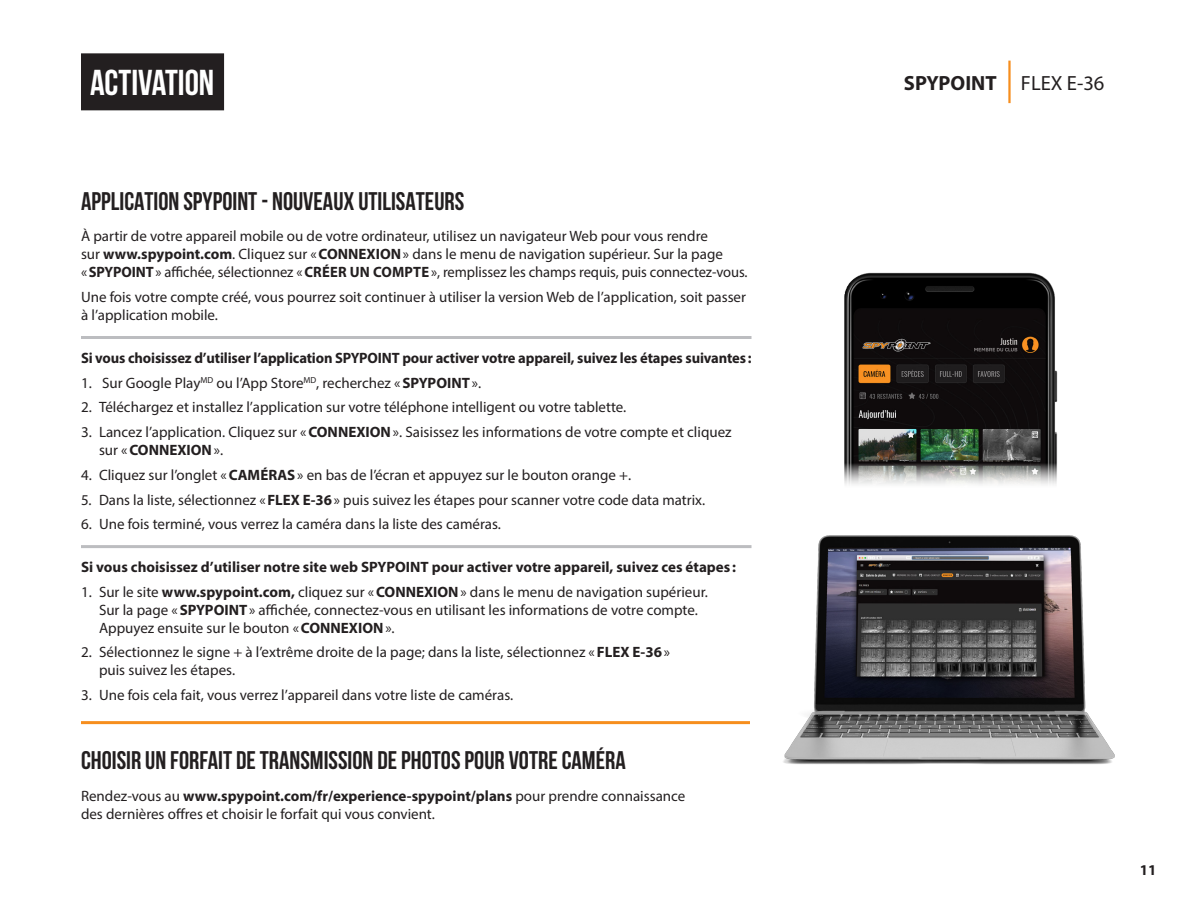
<style>
.page{position:relative;width:1188px;height:918px;background:#fff}
.page>*{position:absolute;margin:0;border:0;box-sizing:border-box;transform-origin:0 0}
.TABLE_DES_MATIÈRES{font:700 36px "Bebas Neue";color:#fff}
.TITRE{font:700 25.5px "Bebas Neue";color:#231f20}
.t1{font:700 20.55px "Myriad Pro";color:#231f20}
.TEXTE_COURANT{font:15px/18px "Myriad Pro";color:#231f20}
.Texte_courant_avec_f{font:700 15px "Myriad Pro";letter-spacing:-.01em;color:#231f20}
.s1{font-weight:400}
.s2{font-weight:700}
</style>
<div class="page">
<hr style="left:1008px;top:61px;width:3px;height:42px;background:#f68e1e">
<div style="left:81px;top:53px;width:143px;height:57px;background:#231f20"></div>
<img style="left:783px;top:535px;width:332px;height:229px">
<hr style="left:81px;top:336px;width:671px;height:3px;background:#bcbdc0">
<hr style="left:81px;top:545px;width:671px;height:3px;background:#bcbdc0">
<hr style="left:81px;top:721px;width:669px;height:3px;background:#f68e1e">
<img style="left:844px;top:272px;width:214px;height:213px">
<p class="TABLE_DES_MATIÈRES" style="left:90px;top:63px;width:126px">ACTIVATION</p>
<h3 class="t1" style="left:904px;top:69px;width:202px">SPYPOINT <span class="s1">FLEX E-36</span></h3>
<p class="TITRE" style="left:81px;top:187px;width:385px">APPLICATION SPYPOINT - NOUVEAUX UTILISATEURS</p>
<p class="TEXTE_COURANT" style="left:81px;top:227px;width:668px">À partir de votre appareil mobile ou de votre ordinateur, utilisez un navigateur Web pour vous rendre<br>sur <span class="s2">www.spypoint.com</span>. Cliquez sur «<span class="s2">CONNEXION</span>» dans le menu de navigation supérieur. Sur la page «<span class="s2">SPYPOINT</span>» affichée, sélectionnez «<span class="s2">CRÉER UN COMPTE</span>», remplissez les champs requis, puis connectez-vous.</p>
<p class="TEXTE_COURANT" style="left:81px;top:288px;width:667px">Une fois votre compte créé, vous pourrez soit continuer à utiliser la version Web de l’application, soit passer à l’application mobile.</p>
<p class="Texte_courant_avec_f" style="left:81px;top:348px;width:672px">Si vous choisissez d’utiliser l’application SPYPOINT pour activer votre appareil, suivez les étapes suivantes :</p>
<p class="TEXTE_COURANT" style="left:81px;top:373px;width:402px">1. Sur Google Play<sup>MD</sup> ou l’App Store<sup>MD</sup>, recherchez «<span class="s2">SPYPOINT</span>».</p>
<p class="TEXTE_COURANT" style="left:81px;top:398px;width:547px">2. Téléchargez et installez l’application sur votre téléphone intelligent ou votre tablette.</p>
<p class="TEXTE_COURANT" style="left:99px;top:423px;width:634px;text-indent:-18px">3. Lancez l’application. Cliquez sur «<span class="s2">CONNEXION</span>». Saisissez les informations de votre compte et cliquez sur «<span class="s2">CONNEXION</span>».</p>
<p class="TEXTE_COURANT" style="left:81px;top:465px;width:552px">4. Cliquez sur l’onglet «<span class="s2">CAMÉRAS</span>» en bas de l’écran et appuyez sur le bouton orange +.</p>
<p class="TEXTE_COURANT" style="left:81px;top:490px;width:626px">5. Dans la liste, sélectionnez «<span class="s2">FLEX E-36</span>» puis suivez les étapes pour scanner votre code data matrix.</p>
<p class="TEXTE_COURANT" style="left:81px;top:515px;width:422px">6. Une fois terminé, vous verrez la caméra dans la liste des caméras.</p>
<p class="Texte_courant_avec_f" style="left:81px;top:557px;width:657px">Si vous choisissez d’utiliser notre site web SPYPOINT pour activer votre appareil, suivez ces étapes :</p>
<p class="TEXTE_COURANT" style="left:99px;top:582px;width:610px;text-indent:-18px">1. Sur le site <span class="s2">www.spypoint.com,</span> cliquez sur «<span class="s2">CONNEXION</span>» dans le menu de navigation supérieur.<br>Sur la page «<span class="s2">SPYPOINT</span>» affichée, connectez-vous en utilisant les informations de votre compte.<br>Appuyez ensuite sur le bouton «<span class="s2">CONNEXION</span>».</p>
<p class="TEXTE_COURANT" style="left:99px;top:643px;width:573px;text-indent:-18px">2. Sélectionnez le signe + à l’extrême droite de la page; dans la liste, sélectionnez «<span class="s2">FLEX E-36</span>» puis suivez les étapes.</p>
<p class="TEXTE_COURANT" style="left:81px;top:686px;width:434px">3. Une fois cela fait, vous verrez l’appareil dans votre liste de caméras.</p>
<p class="TITRE" style="left:81px;top:746px;width:546px">CHOISIR UN FORFAIT DE TRANSMISSION DE PHOTOS POUR VOTRE CAMÉRA</p>
<p class="TEXTE_COURANT" style="left:81px;top:786px;width:606px">Rendez-vous au <span class="s2">www.spypoint.com/fr/experience-spypoint/plans</span> pour prendre connaissance des dernières offres et choisir le forfait qui vous convient.</p>
<p class="Texte_courant_avec_f" style="left:1140px;top:860px;width:18px">11</p>
</div>
